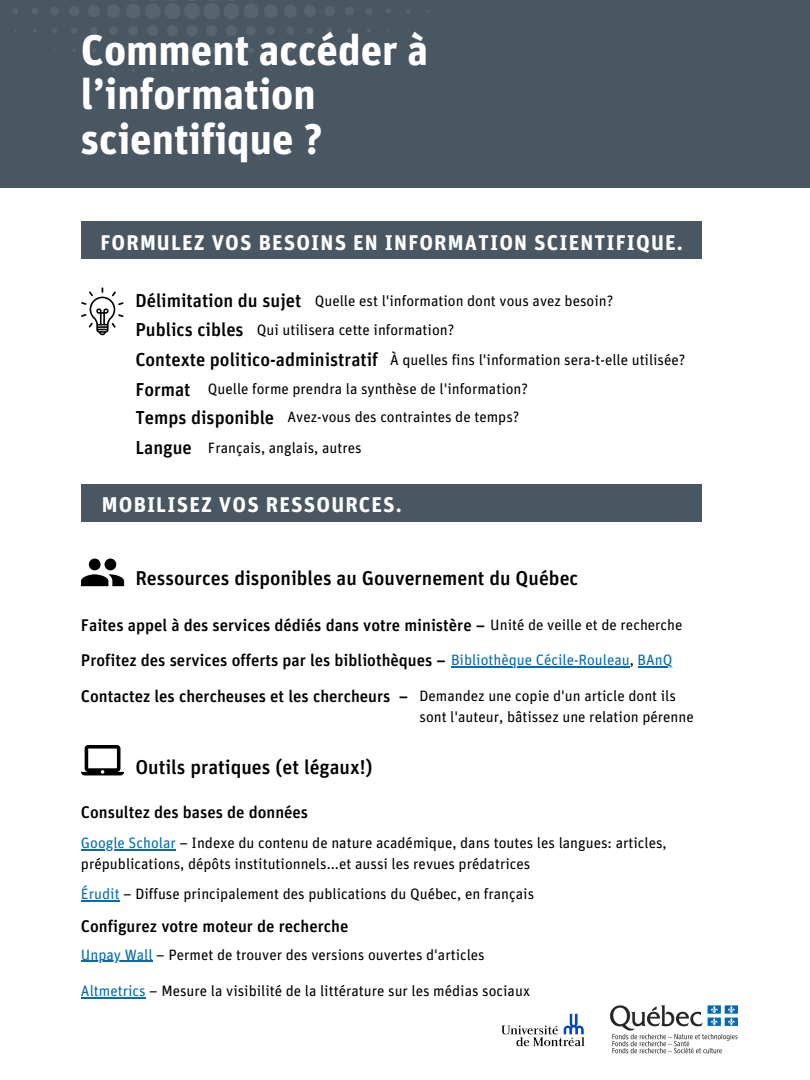
<style>
.page{position:relative;width:810px;height:1080px;background:#fff}
.page>*{position:absolute;margin:0;border:0;box-sizing:border-box;transform-origin:0 0}
.t1{font:700 42.81px/44.5px "Unit Pro";color:#fff}
.t2{font:700 21.25px "Unit Pro";letter-spacing:.055em;color:#fff}
.t3{font:500 20px "Unit OT";color:#000}
.t4{font:500 18.75px "Unit OT";color:#000}
.t5{font:500 16.88px "Unit OT";color:#000}
.t6{font:15px/20.6px "Unit Pro";color:#000}
.t7{font:15px "Unit Pro";color:#056bb3}
.s1{color:#000}
.s2{color:#056bb3}
</style>
<div class="page">
<div style="left:0;top:0;width:810px;height:188px;background:#495762"></div>
<img style="left:13px;top:0;width:416px;height:71px">
<div style="left:81px;top:484px;width:620px;height:38px;background:#495762"></div>
<svg style="left:81px;top:287px;width:43px;height:48px"></svg>
<div style="left:81px;top:221px;width:621px;height:38px;background:#495762"></div>
<img style="left:611px;top:1006px;width:127px;height:48px">
<svg style="left:81px;top:745px;width:43px;height:30px"></svg>
<svg style="left:81px;top:559px;width:43px;height:27px"></svg>
<img style="left:501px;top:1013px;width:84px;height:34px">
<hr style="left:81px;top:849px;width:95px;height:2px;background:#056bb3">
<hr style="left:81px;top:960px;width:72px;height:2px;background:#056bb3">
<hr style="left:451px;top:666px;width:179px;height:1px;background:#056bb3">
<hr style="left:638px;top:666px;width:34px;height:1px;background:#056bb3">
<hr style="left:81px;top:900px;width:39px;height:2px;background:#056bb3">
<hr style="left:81px;top:997px;width:65px;height:1px;background:#056bb3">
<p class="t1" style="left:81px;top:23px;width:349px">Comment accéder à l’information scientifique ?</p>
<p class="t2" style="left:101px;top:226px;width:584px">FORMULEZ VOS BESOINS EN INFORMATION SCIENTIFIQUE.</p>
<p class="t4" style="left:135px;top:286px;width:168px">Délimitation du sujet</p>
<p class="t6" style="left:315px;top:288px;width:300px">Quelle est l'information dont vous avez besoin?</p>
<p class="t4" style="left:135px;top:315px;width:110px">Publics cibles</p>
<p class="t4" style="left:135px;top:345px;width:244px">Contexte politico-administratif</p>
<p class="t4" style="left:135px;top:374px;width:57px">Format</p>
<p class="t4" style="left:135px;top:402px;width:140px">Temps disponible</p>
<p class="t4" style="left:135px;top:433px;width:58px">Langue</p>
<p class="t6" style="left:257px;top:318px;width:199px">Qui utilisera cette information?</p>
<p class="t6" style="left:390px;top:348px;width:297px">À quelles fins l'information sera-t-elle utilisée?</p>
<p class="t6" style="left:208px;top:377px;width:322px">Quelle forme prendra la synthèse de l'information?</p>
<p class="t6" style="left:288px;top:405px;width:233px">Avez-vous des contraintes de temps?</p>
<p class="t6" style="left:208px;top:435px;width:155px">Français, anglais, autres</p>
<p class="t2" style="left:102px;top:488px;width:302px">MOBILISEZ VOS RESSOURCES.</p>
<p class="t3" style="left:135px;top:562px;width:445px">Ressources disponibles au Gouvernement du Québec</p>
<p class="t5" style="left:81px;top:611px;width:406px">Faites appel à des services dédiés dans votre ministère –</p>
<p class="t5" style="left:81px;top:646px;width:367px">Profitez des services offerts par les bibliothèques –</p>
<p class="t5" style="left:81px;top:683px;width:329px">Contactez les chercheuses et les chercheurs –</p>
<p class="t6" style="left:490px;top:613px;width:194px">Unité de veille et de recherche</p>
<p class="t7" style="left:451px;top:648px;width:223px">Bibliothèque Cécile-Rouleau<span class="s1">,</span> BAnQ</p>
<p class="t6" style="left:420px;top:684px;width:276px">Demandez une copie d'un article dont ils sont l'auteur, bâtissez une relation pérenne</p>
<p class="t3" style="left:135px;top:751px;width:239px">Outils pratiques (et légaux!)</p>
<p class="t5" style="left:81px;top:798px;width:229px">Consultez des bases de données</p>
<p class="t6" style="left:81px;top:831px;width:587px"><span class="s2">Google Scholar</span> – Indexe du contenu de nature académique, dans toutes les langues: articles, prépublications, dépôts institutionnels...et aussi les revues prédatrices</p>
<p class="t6" style="left:81px;top:882px;width:455px"><span class="s2">Érudit</span> – Diffuse principalement des publications du Québec, en français</p>
<p class="t5" style="left:81px;top:913px;width:269px">Configurez votre moteur de recherche</p>
<p class="t6" style="left:81px;top:942px;width:405px"><span class="s2">Unpay Wall</span> – Permet de trouver des versions ouvertes d'articles</p>
<p class="t6" style="left:81px;top:979px;width:451px"><span class="s2">Altmetrics</span> – Mesure la visibilité de la littérature sur les médias sociaux</p>
</div>
